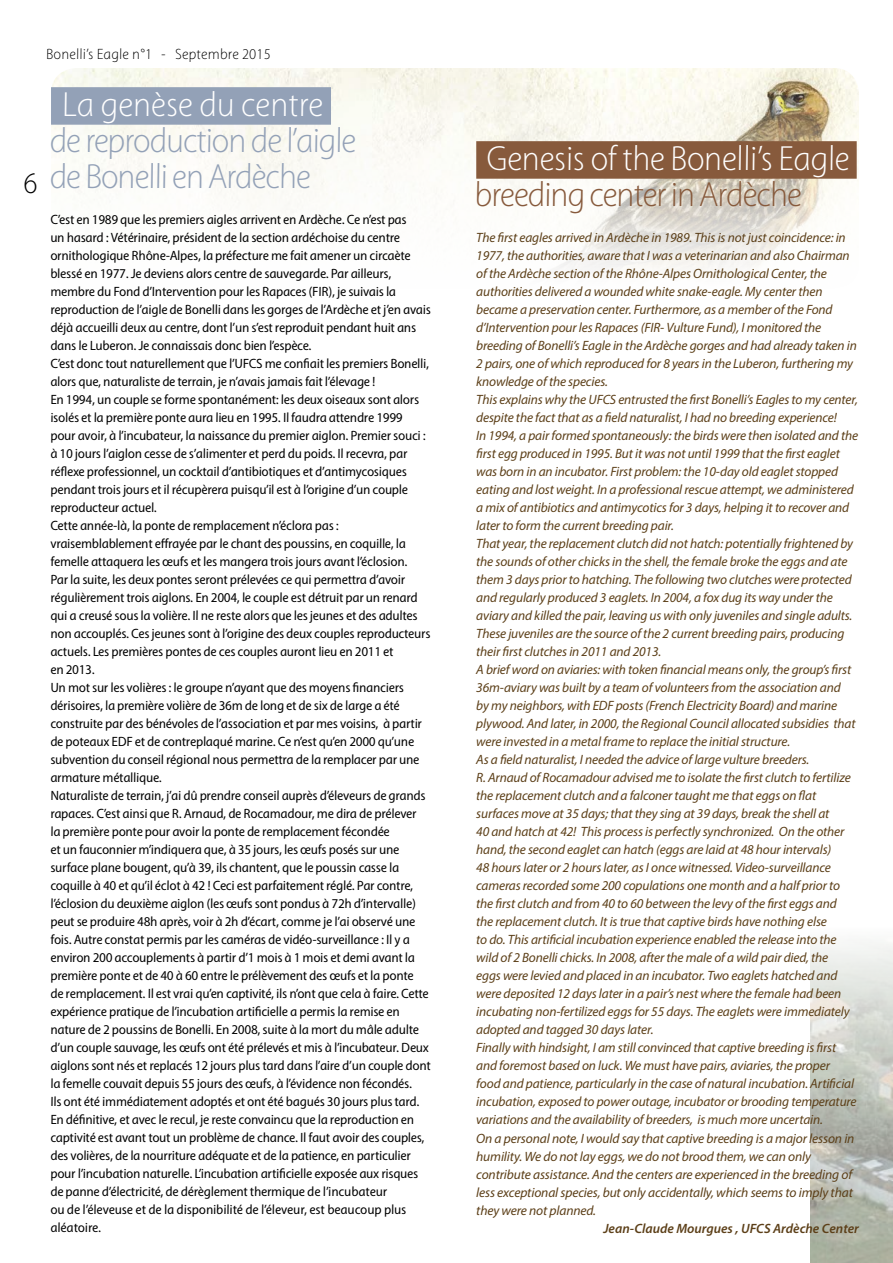
<style>
.page{position:relative;width:893px;height:1263px;background:#fff}
.page>*{position:absolute;margin:0;border:0;box-sizing:border-box;transform-origin:0 0}
.t1{font:italic 300 35.1px "Myriad Pro";color:#fff}
.t2{font:italic 300 35.1px/36px "Myriad Pro";color:#93a1b7}
.t3{font:italic 300 35.1px "Myriad Pro";color:#875a3c}
.t4{font:italic 300 30px "Myriad Pro";color:#000}
.t5{font:italic 300 15px "Myriad Pro";color:#000}
.t6{font:italic 13.5px/18px "Myriad Pro";letter-spacing:-.01em;color:#000}
.t7{font:italic 13.5px/18px "Myriad Pro";letter-spacing:-.01em;color:#5c3f18}
.t8{font:italic 600 13.5px "Myriad Pro";color:#5c3f18}
</style>
<div class="page">
<img style="left:810px;top:942px;width:83px;height:321px">
<img style="left:51px;top:68px;width:808px;height:202px">
<div style="left:51px;top:87px;width:280px;height:38px;background:#93a1b7"></div>
<div style="left:476px;top:141px;width:381px;height:38px;background:#875a3c"></div>
<p class="t5" style="left:47px;top:45px;width:229px">Bonelli’s Eagle n°1 - Septembre 2015</p>
<h2 class="t4" style="left:25px;top:165px;width:22px">6</h2>
<h1 class="t1" style="left:64px;top:84px;width:270px">La genèse du centre</h1>
<h1 class="t2" style="left:51px;top:122px;width:316px">dereproduction del’aigle deBonellien Ardèche</h1>
<p class="t6" style="left:51px;top:211px;width:385px">C’esten 1989 que lespremiersaiglesarriventen Ardèche.Ce n’estpas<br>un hasard :Vétérinaire,présidentde la section ardéchoise du centre ornithologique Rhône-Alpes,la préfecture me faitamenerun circaète blessé en 1977.Je deviensalorscentre de sauvegarde.Parailleurs, membre du Fond d’Intervention pourlesRapaces(FIR),je suivaisla reproduction de l’aigle de Bonellidanslesgorgesde l’Ardèche etj’en avais déjà accueillideux au centre,dontl’un s’estreproduitpendanthuitans dansle Luberon.Je connaissaisdonc bien l’espèce.<br>C’estdonc toutnaturellementque l’UFCS me confiaitlespremiersBonelli, alorsque,naturaliste de terrain,je n’avaisjamaisfaitl’élevage !<br>En 1994,un couple se forme spontanément:lesdeux oiseaux sontalors isolésetla première ponte aura lieu en 1995.Ilfaudra attendre 1999 pouravoir,à l’incubateur,la naissance du premieraiglon.Premiersouci: à 10 joursl’aiglon cesse de s’alimenteretperd du poids.Ilrecevra,par réflexe professionnel,un cocktaild’antibiotiquesetd’antimycosiques pendanttroisjoursetilrécupèrera puisqu’ilestà l’origine d’un couple reproducteuractuel.<br>Cette année-là,la ponte de remplacementn’éclora pas: vraisemblablementeffrayée parle chantdespoussins,en coquille,la femelle attaquera lesœufsetlesmangera troisjoursavantl’éclosion.<br>Parla suite,lesdeux pontesserontprélevéesce quipermettra d’avoir régulièrementtroisaiglons.En 2004,le couple estdétruitparun renard quia creusé sousla volière.Ilne reste alorsque lesjeunesetdesadultes non accouplés.Cesjeunessontà l’origine desdeux couplesreproducteurs actuels.Lespremièrespontesde cescouplesaurontlieu en 2011 et<br>en 2013.<br>Un motsurlesvolières:le groupe n’ayantque desmoyensfinanciers dérisoires,la première volière de 36m de long etde six de large a été construite pardesbénévolesde l’association etparmesvoisins, à partir de poteaux EDF etde contreplaqué marine.Ce n’estqu’en 2000 qu’une subvention du conseilrégionalnouspermettra de la remplacerparune armature métallique.<br>Naturaliste de terrain,j’aidû prendre conseilauprèsd’éleveursde grands rapaces.C’estainsique R.Arnaud,de Rocamadour,me dira de prélever la première ponte pouravoirla ponte de remplacementfécondée<br>etun fauconnierm’indiquera que,à 35 jours,lesœufsposéssurune surface plane bougent,qu’à 39,ilschantent,que le poussin casse la coquille à 40 etqu’iléclotà 42 !Ceciestparfaitementréglé.Parcontre, l’éclosion du deuxième aiglon (lesœufssontpondusà 72h d’intervalle) peutse produire 48h après,voirà 2h d’écart,comme je l’aiobservé une fois.Autre constatpermisparlescamérasde vidéo-surveillance :Ily a environ 200 accouplementsà partird’1 moisà 1 moisetdemiavantla première ponte etde 40 à 60 entre le prélèvementdesœufsetla ponte de remplacement.Ilestvraiqu’en captivité,ilsn’ontque cela à faire.Cette expérience pratique de l’incubation artificielle a permisla remise en nature de 2 poussinsde Bonelli.En 2008,suite à la mortdu mâle adulte d’un couple sauvage,lesœufsontété prélevésetmisà l’incubateur.Deux aiglonssontnésetreplacés12 joursplustard dansl’aire d’un couple dont la femelle couvaitdepuis55 joursdesœufs,à l’évidence non fécondés.<br>Ilsontété immédiatementadoptésetontété bagués30 joursplustard.<br>En définitive,etavec le recul,je reste convaincu que la reproduction en captivité estavanttoutun problème de chance.Ilfautavoirdescouples, desvolières,de la nourriture adéquate etde la patience,en particulier pourl’incubation naturelle.L’incubation artificielle exposée aux risques de panne d’électricité,de dérèglementthermique de l’incubateur<br>ou de l’éleveuse etde la disponibilité de l’éleveur,estbeaucoup plus aléatoire.</p>
<h1 class="t1" style="left:488px;top:138px;width:372px">Genesisof the Bonelli’sEagle</h1>
<h1 class="t3" style="left:476px;top:174px;width:336px">breeding centerin Ardèche</h1>
<p class="t7" style="left:476px;top:229px;width:383px">The first eagles arrived in Ardèche in 1989. This is not just coincidence: in 1977, the authorities, aware that I was a veterinarian and also Chairman of the Ardèche section of the Rhône-Alpes Ornithological Center, the authorities delivered a wounded white snake-eagle. My center then became a preservation center. Furthermore, as a member of the Fond d’Intervention pour les Rapaces (FIR- Vulture Fund), I monitored the breeding of Bonelli’s Eagle in the Ardèche gorges and had already taken in 2 pairs, one of which reproduced for 8 years in the Luberon, furthering my knowledge of the species.<br>This explains why the UFCS entrusted the first Bonelli’s Eagles to my center, despite the fact that as a field naturalist, I had no breeding experience!<br>In 1994, a pair formed spontaneously: the birds were then isolated and the first egg produced in 1995. But it was not until 1999 that the first eaglet was born in an incubator. First problem: the 10-day old eaglet stopped eating and lost weight. In a professional rescue attempt, we administered a mix of antibiotics and antimycotics for 3 days, helping it to recover and later to form the current breeding pair.<br>That year, the replacement clutch did not hatch: potentially frightened by the sounds of other chicks in the shell, the female broke the eggs and ate them 3 days prior to hatching. The following two clutches were protected and regularly produced 3 eaglets. In 2004, a fox dug its way under the aviary and killed the pair, leaving us with only juveniles and single adults.<br>These juveniles are the source of the 2 current breeding pairs, producing their first clutches in 2011 and 2013.<br>A brief word on aviaries: with token financial means only, the group’s first 36m-aviary was built by a team of volunteers from the association and<br>by my neighbors, with EDF posts (French Electricity Board) and marine plywood. And later, in 2000, the Regional Council allocated subsidies that were invested in a metal frame to replace the initial structure.<br>As a field naturalist, I needed the advice of large vulture breeders.<br>R. Arnaud of Rocamadour advised me to isolate the first clutch to fertilize the replacement clutch and a falconer taught me that eggs on flat surfaces move at 35 days; that they sing at 39 days, break the shell at<br>40 and hatch at 42! This process is perfectly synchronized. On the other hand, the second eaglet can hatch (eggs are laid at 48 hour intervals)<br>48 hours later or 2 hours later, as I once witnessed. Video-surveillance cameras recorded some 200 copulations one month and a half prior to the first clutch and from 40 to 60 between the levy of the first eggs and<br>the replacement clutch. It is true that captive birds have nothing else<br>to do. This artificial incubation experience enabled the release into the wild of 2 Bonelli chicks. In 2008, after the male of a wild pair died, the<br>eggs were levied and placed in an incubator. Two eaglets hatched and were deposited 12 days later in a pair’s nest where the female had been incubating non-fertilized eggs for 55 days. The eaglets were immediately adopted and tagged 30 days later.<br>Finally with hindsight, I am still convinced that captive breeding is first and foremost based on luck. We must have pairs, aviaries, the proper<br>food and patience, particularly in the case of natural incubation. Artificial incubation, exposed to power outage, incubator or brooding temperature variations and the availability of breeders, is much more uncertain.<br>On a personal note, I would say that captive breeding is a major lesson in humility. We do not lay eggs, we do not brood them, we can only contribute assistance. And the centers are experienced in the breeding of less exceptional species, but only accidentally, which seems to imply that they were not planned.</p>
<p class="t8" style="left:604px;top:1219px;width:257px">Jean-Claude Mourgues , UFCS Ardèche Center</p>
</div>
